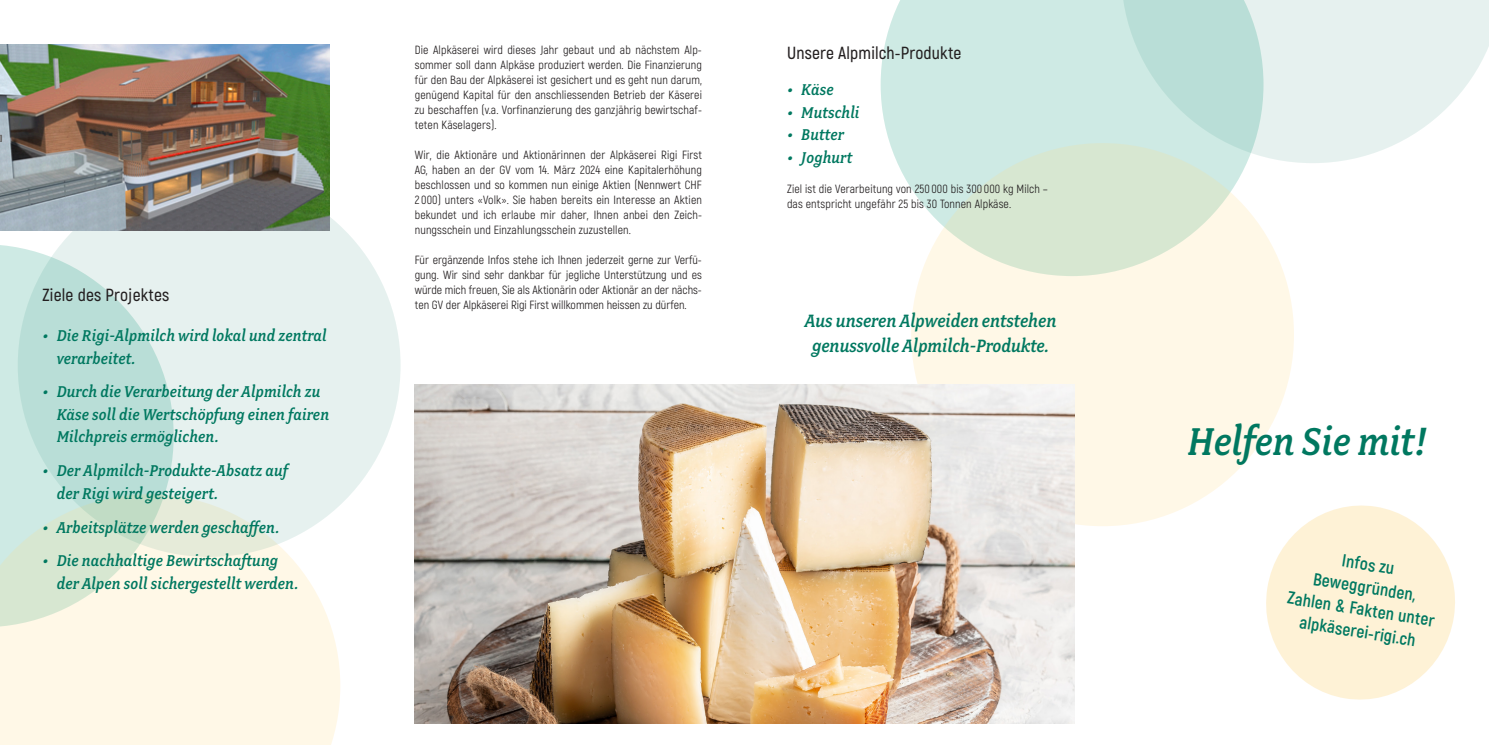
<style>
.page{position:relative;width:1489px;height:745px;background:#fff}
.page>*{position:absolute;margin:0;border:0;box-sizing:border-box;transform-origin:0 0}
.t1{font:italic 43.38px "Fairplex Narrow OT Med";color:#007860}
.t2{font:italic 20px/25px "Fairplex Narrow OT Med";color:#007860;text-align:center}
.t3{font:italic 17.5px/22.5px "Fairplex Narrow OT Med";letter-spacing:.01em;color:#007860}
.t4{font:700 17.5px/22.5px "Akrobat";color:#007860;text-align:center}
.t5{font:600 17.5px "Akrobat";letter-spacing:.01em;color:#231f20}
.t6{font:11.88px/15px "Akrobat";letter-spacing:.01em;color:#231f20;text-align:justify}
</style>
<div class="page">
<svg style="left:880px;top:0;width:383px;height:231px;background:#d3ece6"></svg>
<svg style="left:911px;top:143px;width:382px;height:383px;background:#f4f3e1"></svg>
<svg style="left:1120px;top:0;width:368px;height:163px;background:#daece8"></svg>
<div style="left:0;top:245px;width:68px;height:249px;background:#ceeae4"></div>
<svg style="left:0;top:494px;width:340px;height:250px;background:#f7f5e5"></svg>
<svg style="left:18px;top:174px;width:382px;height:382px;background:#d9ebe6"></svg>
<img style="left:0;top:45px;width:330px;height:186px">
<img style="left:415px;top:384px;width:659px;height:339px">
<svg style="left:1266px;top:505px;width:189px;height:195px"></svg>
<p class="t6" style="left:415px;top:42px;width:289px">Die Alpkäserei wird dieses Jahr gebaut und ab nächstem Alp&shy;sommer soll dann Alpkäse produziert werden. Die Finanzierung für den Bau der Alpkäserei ist gesichert und es geht nun darum, genügend Kapital für den anschliessenden Betrieb der Käserei zu beschaffen (v.a. Vorfinanzierung des ganzjährig bewirtschaf&shy;teten Käselagers).</p>
<p class="t6" style="left:415px;top:147px;width:289px">Wir, die Aktionäre und Aktionärinnen der Alpkäserei Rigi First AG, haben an der GV vom 14. März 2024 eine Kapitalerhöhung beschlossen und so kommen nun einige Aktien (Nennwert CHF 2 000) unters «Volk». Sie haben bereits ein Interesse an Aktien bekundet und ich erlaube mir daher, Ihnen anbei den Zeich&shy;nungsschein und Einzahlungsschein zuzustellen.</p>
<p class="t6" style="left:415px;top:252px;width:289px">Für ergänzende Infos stehe ich Ihnen jederzeit gerne zur Verfü&shy;gung. Wir sind sehr dankbar für jegliche Unterstützung und es würde mich freuen, Sie als Aktionärin oder Aktionär an der nächs&shy;ten GV der Alpkäserei Rigi First willkommen heissen zu dürfen.</p>
<h3 class="t5" style="left:787px;top:42px;width:176px">Unsere Alpmilch-Produkte</h3>
<h3 class="t3" style="left:787px;top:78px;width:48px">• Käse</h3>
<h3 class="t3" style="left:787px;top:101px;width:74px">• Mutschli</h3>
<h3 class="t3" style="left:787px;top:123px;width:58px">• Butter</h3>
<h3 class="t3" style="left:787px;top:146px;width:67px">• Joghurt</h3>
<p class="t6" style="left:787px;top:181px;width:262px">Ziel ist die Verarbeitung von 250 000 bis 300 000 kg Milch – das entspricht ungefähr 25 bis 30 Tonnen Alpkäse.</p>
<h3 class="t5" style="left:43px;top:284px;width:128px">Ziele des Projektes</h3>
<h2 class="t2" style="left:804px;top:308px;width:253px">Aus unseren Alpweiden entstehen genussvolle Alpmilch-Produkte.</h2>
<h3 class="t3" style="left:57px;top:324px;width:271px;text-indent:-14px">• Die Rigi-Alpmilch wird lokal und zentral verarbeitet.</h3>
<h3 class="t3" style="left:57px;top:380px;width:274px;text-indent:-14px">• Durch die Verarbeitung der Alpmilch zu<br>Käse soll die Wertschöpfung einen fairen<br>Milchpreis ermöglichen.</h3>
<h3 class="t3" style="left:57px;top:459px;width:232px;text-indent:-14px">• Der Alpmilch-Produkte-Absatz auf der Rigi wird gesteigert.</h3>
<h3 class="t3" style="left:43px;top:515px;width:238px">• Arbeitsplätze werden geschaffen.</h3>
<h3 class="t3" style="left:57px;top:549px;width:243px;text-indent:-14px">• Die nachhaltige Bewirtschaftung der Alpen soll sichergestellt werden.</h3>
<h3 class="t4" style="left:1296px;top:541px;width:150px;rotate:9deg">Infos zu<br>Beweggründen,<br>Zahlen &amp; Fakten unter alpkäserei-rigi.ch</h3>
<h1 class="t1" style="left:1187px;top:416px;width:241px">Helfen Sie mit!</h1>
</div>
